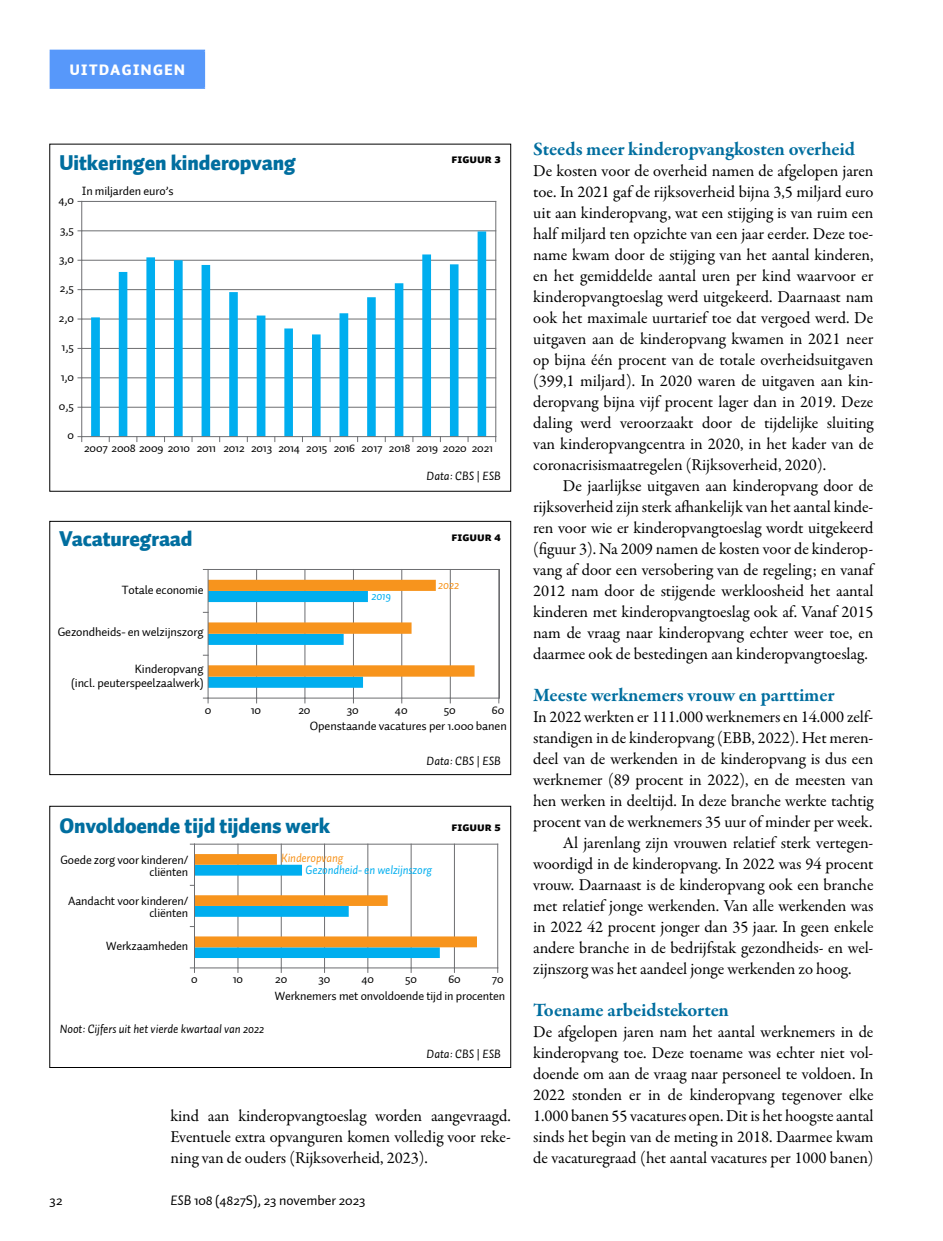
<style>
.page{position:relative;width:943px;height:1241px;background:#fff}
.page>*{position:absolute;margin:0;border:0;box-sizing:border-box;transform-origin:0 0}
.t1{font:900 21px "Auto 1";letter-spacing:-.005em;color:#006e9f}
.t2{font:700 19.25px "Garamond Premr Pro";letter-spacing:-.005em;color:#006e9f}
.t3{font:16.62px/21px "Garamond Premr Pro";letter-spacing:-.005em;color:#000;text-align:justify}
.t4{font:900 14.88px "Auto 1";letter-spacing:.1em;color:#fff}
.t5{font:14px "Auto 1";letter-spacing:-.005em;color:#000}
.t6{font:12.25px/12.2px "Auto 1";letter-spacing:-.01em;color:#000101;text-align:right}
.t7{font:italic 12.25px "Auto 1";letter-spacing:-.005em;color:#000}
.t8{font:italic 12.25px "Auto 1";letter-spacing:-.01em;color:#00aeef}
.t9{font:12.25px "Auto 1 Black Sm Cp";color:#000}
.t10{font:italic 12.25px "Auto 1";letter-spacing:-.01em;color:#f7941d}
.s1{font-style:normal}
.s2{font-style:italic}
</style>
<div class="page">
<div style="left:50px;top:50px;width:154px;height:38px;background:#5798fa"></div>
<hr style="left:50px;top:50px;width:155px;height:1px;background:#5798fa">
<hr style="left:203px;top:51px;width:2px;height:36px;background:#5798fa">
<hr style="left:50px;top:87px;width:155px;height:2px;background:#5798fa">
<hr style="left:498px;top:569px;width:1px;height:129px;background:#6d6e71">
<hr style="left:450px;top:569px;width:1px;height:129px;background:#6d6e71">
<hr style="left:401px;top:569px;width:1px;height:129px;background:#6d6e71">
<hr style="left:353px;top:569px;width:1px;height:129px;background:#6d6e71">
<hr style="left:304px;top:569px;width:1px;height:129px;background:#6d6e71">
<hr style="left:256px;top:569px;width:1px;height:129px;background:#6d6e71">
<hr style="left:208px;top:697px;width:291px;height:1px;background:#6d6e71">
<hr style="left:208px;top:569px;width:291px;height:1px;background:#6d6e71">
<hr style="left:208px;top:569px;width:1px;height:129px;background:#6d6e71">
<hr style="left:499px;top:569px;width:1px;height:129px;background:#6d6e71">
<svg style="left:203px;top:579px;width:271px;height:108px"></svg>
<svg style="left:203px;top:697px;width:6px;height:5px"></svg>
<div style="left:50px;top:521px;width:461px;height:253px;border:1px solid #000"></div>
<hr style="left:454px;top:844px;width:1px;height:123px;background:#6d6e71">
<hr style="left:411px;top:844px;width:1px;height:123px;background:#6d6e71">
<hr style="left:367px;top:844px;width:1px;height:123px;background:#6d6e71">
<hr style="left:324px;top:844px;width:1px;height:123px;background:#6d6e71">
<hr style="left:281px;top:844px;width:1px;height:123px;background:#6d6e71">
<hr style="left:238px;top:844px;width:1px;height:123px;background:#6d6e71">
<hr style="left:194px;top:967px;width:303px;height:1px;background:#6d6e71">
<hr style="left:194px;top:843px;width:303px;height:1px;background:#6d6e71">
<hr style="left:194px;top:844px;width:1px;height:123px;background:#6d6e71">
<hr style="left:497px;top:844px;width:1px;height:123px;background:#6d6e71">
<svg style="left:190px;top:853px;width:287px;height:104px"></svg>
<svg style="left:190px;top:967px;width:5px;height:5px"></svg>
<div style="left:50px;top:806px;width:461px;height:261px;border:1px solid #000"></div>
<hr style="left:82px;top:230px;width:413px;height:1px;background:#6d6e71">
<hr style="left:82px;top:260px;width:413px;height:1px;background:#6d6e71">
<hr style="left:82px;top:289px;width:413px;height:1px;background:#6d6e71">
<hr style="left:82px;top:319px;width:413px;height:1px;background:#6d6e71">
<hr style="left:82px;top:348px;width:413px;height:1px;background:#6d6e71">
<hr style="left:82px;top:377px;width:413px;height:1px;background:#6d6e71">
<hr style="left:82px;top:407px;width:413px;height:1px;background:#6d6e71">
<svg style="left:91px;top:231px;width:395px;height:205px"></svg>
<hr style="left:81px;top:201px;width:1px;height:235px;background:#6d6e71">
<hr style="left:495px;top:201px;width:1px;height:235px;background:#6d6e71">
<hr style="left:82px;top:201px;width:413px;height:1px;background:#6d6e71">
<hr style="left:82px;top:436px;width:413px;height:1px;background:#6d6e71">
<p class="t4" style="left:70px;top:60px;width:117px">UITDAGINGEN</p>
<p class="t1" style="left:60px;top:149px;width:237px">Uitkeringen kinderopvang</p>
<p class="t9" style="left:451px;top:152px;width:51px">FIGUUR 3</p>
<p class="t6" style="left:58px;top:194px;width:17px">4,0</p>
<p class="t6" style="left:60px;top:223px;width:15px">3,5</p>
<p class="t6" style="left:59px;top:253px;width:16px">3,0</p>
<p class="t6" style="left:60px;top:282px;width:16px">2,5</p>
<p class="t6" style="left:59px;top:312px;width:17px">2,0</p>
<p class="t6" style="left:62px;top:341px;width:14px">1,5</p>
<p class="t6" style="left:61px;top:370px;width:15px">1,0</p>
<p class="t6" style="left:59px;top:400px;width:17px">0,5</p>
<p class="t6" style="left:67px;top:429px;width:8px">0</p>
<p class="t6" style="left:82px;top:185px;width:93px">In miljarden euro’s</p>
<p class="t6" style="left:84px;top:442px;width:410px">2007 2008 2009 2010 2011 2012 2013 2014 2015 2016 2017 2018 2019 2020 2021</p>
<p class="t7" style="left:426px;top:468px;width:76px">Data: CBS <span class="s1">|</span> ESB</p>
<p class="t1" style="left:60px;top:525px;width:135px">Vacaturegraad</p>
<p class="t6" style="left:122px;top:584px;width:83px">Totale economie</p>
<p class="t6" style="left:58px;top:626px;width:147px">Gezondheids- en welzijnszorg</p>
<p class="t6" style="left:71px;top:662px;width:134px;line-height:14px">Kinderopvang<br>(incl. peuterspeelzaalwerk)</p>
<p class="t8" style="left:371px;top:588px;width:21px">2019</p>
<p class="t9" style="left:451px;top:529px;width:51px">FIGUUR 4</p>
<p class="t10" style="left:438px;top:577px;width:23px">2022</p>
<p class="t6" style="left:205px;top:703px;width:8px">0</p>
<p class="t6" style="left:251px;top:703px;width:12px">10</p>
<p class="t6" style="left:298px;top:703px;width:14px">20</p>
<p class="t6" style="left:347px;top:703px;width:13px">30</p>
<p class="t6" style="left:395px;top:703px;width:14px">40</p>
<p class="t6" style="left:444px;top:703px;width:13px">50</p>
<p class="t6" style="left:492px;top:703px;width:14px">60</p>
<p class="t6" style="left:310px;top:719px;width:198px">Openstaande vacatures per 1.000 banen</p>
<p class="t1" style="left:60px;top:811px;width:272px">Onvoldoende tijd tijdens werk</p>
<p class="t7" style="left:426px;top:753px;width:76px">Data: CBS <span class="s1">|</span> ESB</p>
<p class="t9" style="left:451px;top:819px;width:51px">FIGUUR 5</p>
<p class="t6" style="left:60px;top:853px;width:129px">Goede zorg voor kinderen/ cliënten</p>
<p class="t6" style="left:68px;top:894px;width:122px">Aandacht voor kinderen/ cliënten</p>
<p class="t6" style="left:106px;top:940px;width:84px">Werkzaamheden</p>
<p class="t10" style="left:281px;top:850px;width:64px">Kinderopvang</p>
<p class="t8" style="left:305px;top:861px;width:128px">Gezondheid- en welzijnszorg</p>
<p class="t6" style="left:191px;top:972px;width:8px">0</p>
<p class="t6" style="left:233px;top:972px;width:12px">10</p>
<p class="t6" style="left:275px;top:972px;width:13px">20</p>
<p class="t6" style="left:318px;top:972px;width:13px">30</p>
<p class="t6" style="left:361px;top:972px;width:14px">40</p>
<p class="t6" style="left:405px;top:972px;width:13px">50</p>
<p class="t6" style="left:448px;top:972px;width:14px">60</p>
<p class="t6" style="left:492px;top:972px;width:13px">70</p>
<p class="t7" style="left:60px;top:1020px;width:206px">Noot: Cijfers uit het vierde kwartaal van 2022</p>
<p class="t6" style="left:275px;top:989px;width:232px">Werknemers met onvoldoende tijd in procenten</p>
<p class="t7" style="left:426px;top:1045px;width:76px">Data: CBS <span class="s1">|</span> ESB</p>
<p class="t3" style="left:170px;top:1105px;width:342px">kind aan kinderopvangtoeslag worden aangevraagd.<br>Eventuele extra opvanguren komen volledig voor reke&shy;ning van de ouders (Rijksoverheid, 2023).</p>
<p class="t5" style="left:50px;top:1191px;width:15px">32</p>
<p class="t5" style="left:170px;top:1191px;width:196px"><span class="s2">ESB</span> 108 (4827S), 23 november 2023</p>
<p class="t2" style="left:533px;top:137px;width:323px">Steeds meer kinderopvangkosten overheid</p>
<p class="t3" style="left:533px;top:160px;width:342px">De kosten voor de overheid namen de afgelopen jaren toe. In 2021 gaf de rijksoverheid bijna 3,5 miljard euro uit aan kinderopvang, wat een stijging is van ruim een half miljard ten opzichte van een jaar eerder. Deze toe&shy;name kwam door de stijging van het aantal kinderen, en het gemiddelde aantal uren per kind waarvoor er kinderopvangtoeslag werd uitgekeerd. Daarnaast nam ook het maximale uurtarief toe dat vergoed werd. De uitgaven aan de kinderopvang kwamen in 2021 neer op bijna één procent van de totale overheidsuitgaven (399,1 miljard). In 2020 waren de uitgaven aan kin&shy;deropvang bijna vijf procent lager dan in 2019. Deze daling werd veroorzaakt door de tijdelijke sluiting van kinderopvangcentra in 2020, in het kader van de coronacrisismaatregelen (Rijksoverheid, 2020).</p>
<p class="t3" style="left:533px;top:475px;width:342px;text-indent:30px">De jaarlijkse uitgaven aan kinderopvang door de rijksoverheid zijn sterk afhankelijk van het aantal kinde&shy;ren voor wie er kinderopvangtoeslag wordt uitgekeerd (figuur 3). Na 2009 namen de kosten voor de kinderop&shy;vang af door een versobering van de regeling; en vanaf 2012 nam door de stijgende werkloosheid het aantal kinderen met kinderopvangtoeslag ook af. Vanaf 2015 nam de vraag naar kinderopvang echter weer toe, en daarmee ook de bestedingen aan kinderopvangtoeslag.</p>
<p class="t2" style="left:533px;top:683px;width:303px">Meeste werknemers vrouw en parttimer</p>
<p class="t3" style="left:533px;top:706px;width:342px">In 2022 werkten er 111.000 werknemers en 14.000 zelf-</p>
<p class="t3" style="left:533px;top:727px;width:342px">standigen in de kinderopvang (EBB, 2022). Het meren-</p>
<p class="t3" style="left:533px;top:748px;width:342px">deel van de werkenden in de kinderopvang is dus een</p>
<p class="t3" style="left:533px;top:769px;width:342px">werknemer (89 procent in 2022), en de meesten van</p>
<p class="t3" style="left:533px;top:790px;width:342px">hen werken in deeltijd. In deze branche werkte tachtig</p>
<p class="t3" style="left:533px;top:811px;width:341px">procent van de werknemers 35 uur of minder per week.</p>
<p class="t3" style="left:563px;top:832px;width:312px">Al jarenlang zijn vrouwen relatief sterk vertegen-</p>
<p class="t3" style="left:533px;top:853px;width:342px">woordigd in de kinderopvang. In 2022 was 94 procent</p>
<p class="t3" style="left:533px;top:874px;width:342px">vrouw. Daarnaast is de kinderopvang ook een branche</p>
<p class="t3" style="left:533px;top:895px;width:342px">met relatief jonge werkenden. Van alle werkenden was</p>
<p class="t3" style="left:533px;top:916px;width:342px">in 2022 42 procent jonger dan 35 jaar. In geen enkele</p>
<p class="t3" style="left:533px;top:937px;width:342px">andere branche in de bedrijfstak gezondheids- en wel-</p>
<p class="t3" style="left:533px;top:958px;width:320px">zijnszorg was het aandeel jonge werkenden zo hoog.</p>
<p class="t2" style="left:533px;top:998px;width:197px">Toename arbeidstekorten</p>
<p class="t3" style="left:533px;top:1021px;width:342px">De afgelopen jaren nam het aantal werknemers in de kinderopvang toe. Deze toename was echter niet vol&shy;doende om aan de vraag naar personeel te voldoen. In 2022 stonden er in de kinderopvang tegenover elke 1.000 banen 55 vacatures open. Dit is het hoogste aantal sinds het begin van de meting in 2018. Daarmee kwam de vacaturegraad (het aantal vacatures per 1000 banen)</p>
</div>
